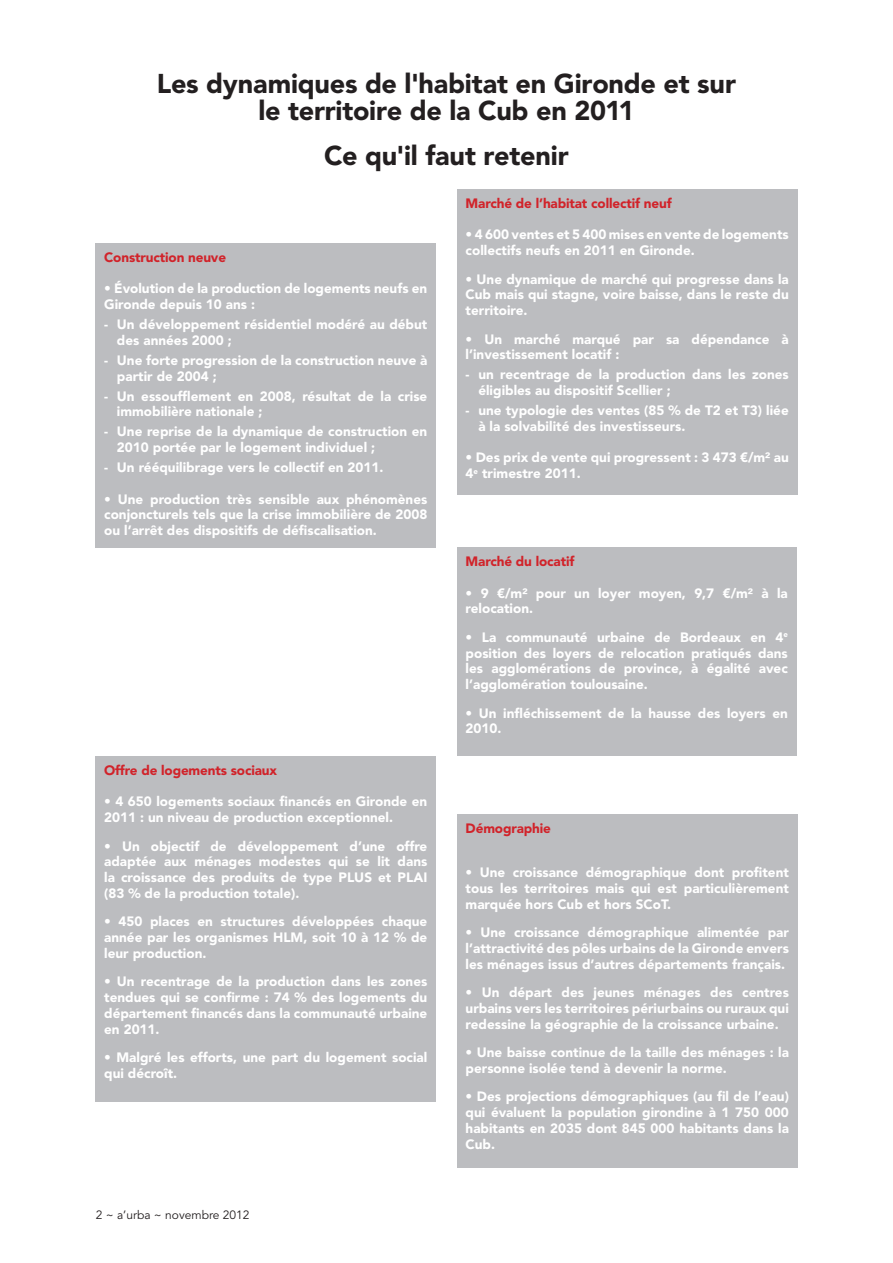
<style>
.page{position:relative;width:893px;height:1263px;background:#fff}
.page>*{position:absolute;margin:0;border:0;box-sizing:border-box;transform-origin:0 0}
.t1{font:900 27px/27px "Avenir LT Std";letter-spacing:-.01em;color:#231f20;text-align:center}
.t2{font:900 13.5px/15.8px "Avenir LT Std";color:#fff}
.t3{font:900 13.5px "Avenir LT Std";letter-spacing:-.01em;color:#d1232a}
.t4{font:12px "Avenir LT Std";color:#231f20}
.s1{font-weight:400}
</style>
<div class="page">
<div style="left:457px;top:547px;width:339px;height:209px;background:#bcbdc0"></div>
<div style="left:96px;top:243px;width:340px;height:304px;background:#bcbdc0"></div>
<div style="left:457px;top:189px;width:340px;height:306px;background:#bcbdc0"></div>
<div style="left:96px;top:756px;width:340px;height:345px;background:#bcbdc0"></div>
<div style="left:457px;top:814px;width:340px;height:353px;background:#bcbdc0"></div>
<h1 class="t1" style="left:157px;top:70px;width:581px">Les dynamiques de l'habitat en Gironde et sur le territoire de la Cub en 2011</h1>
<h1 class="t1" style="left:324px;top:142px;width:246px">Ce qu'il faut retenir</h1>
<p class="t3" style="left:104px;top:249px;width:123px">Construction neuve</p>
<p class="t2" style="left:104px;top:281px;width:325px"><span class="s1">•</span> Évolution de la production de logements neufs en<br>Gironde depuis 10 ans :</p>
<p class="t2" style="left:117px;top:316px;width:312px;text-indent:-13px">- Un développement résidentiel modéré au début des années 2000 ;</p>
<p class="t2" style="left:117px;top:352px;width:312px;text-indent:-13px">- Une forte progression de la construction neuve à partir de 2004 ;</p>
<p class="t2" style="left:117px;top:388px;width:312px;text-indent:-13px">- Un essoufflement en 2008, résultat de la crise immobilière nationale ;</p>
<p class="t2" style="left:117px;top:424px;width:312px;text-indent:-13px">- Une reprise de la dynamique de construction en<br>2010 portée par le logement individuel ;</p>
<p class="t2" style="left:104px;top:459px;width:281px">- Un rééquilibrage vers le collectif en 2011.</p>
<p class="t2" style="left:104px;top:491px;width:325px;text-align:justify">• Une production très sensible aux phénomènes conjoncturels tels que la crise immobilière de 2008 ou l’arrêt des dispositifs de défiscalisation.</p>
<p class="t3" style="left:104px;top:762px;width:174px">Offre de logements sociaux</p>
<p class="t2" style="left:104px;top:794px;width:325px">• 4 650 logements sociaux financés en Gironde en<br>2011 : un niveau de production exceptionnel.</p>
<p class="t2" style="left:104px;top:838px;width:325px;text-align:justify">• Un objectif de développement d’une offre adaptée aux ménages modestes qui se lit dans la croissance des produits de type PLUS et PLAI (83 % de la production totale).</p>
<p class="t2" style="left:104px;top:914px;width:325px;text-align:justify">• 450 places en structures développées chaque année par les organismes HLM, soit 10 à 12 % de leur production.</p>
<p class="t2" style="left:104px;top:974px;width:325px;text-align:justify">• Un recentrage de la production dans les zones tendues qui se confirme : 74 % des logements du département financés dans la communauté urbaine en 2011.</p>
<p class="t2" style="left:104px;top:1049px;width:325px">• Malgré les efforts, une part du logement social qui décroît.</p>
<p class="t4" style="left:96px;top:1207px;width:155px">2 ~ a’urba ~ novembre 2012</p>
<p class="t3" style="left:466px;top:195px;width:208px">Marché de l’habitat collectif neuf</p>
<p class="t2" style="left:466px;top:227px;width:325px">• 4 600 ventes et 5 400 mises en vente de logements collectifs neufs en 2011 en Gironde.</p>
<p class="t2" style="left:466px;top:271px;width:325px;text-align:justify">• Une dynamique de marché qui progresse dans la Cub mais qui stagne, voire baisse, dans le reste du territoire.</p>
<p class="t2" style="left:466px;top:331px;width:325px">• Un marché marqué par sa dépendance à l’investissement locatif :</p>
<p class="t2" style="left:478px;top:367px;width:312px;text-indent:-13px">- un recentrage de la production dans les zones éligibles au dispositif Scellier ;</p>
<p class="t2" style="left:478px;top:402px;width:312px;text-indent:-13px">- une typologie des ventes (85 % de T2 et T3) liée à la solvabilité des investisseurs.</p>
<p class="t2" style="left:466px;top:450px;width:325px">• Des prix de vente qui progressent : 3 473 €/m² au<br>4<sup>e</sup> trimestre 2011.</p>
<p class="t3" style="left:466px;top:553px;width:110px">Marché du locatif</p>
<p class="t2" style="left:466px;top:585px;width:324px">• 9 €/m² pour un loyer moyen, 9,7 €/m² à la relocation.</p>
<p class="t2" style="left:466px;top:629px;width:324px;text-align:justify">• La communauté urbaine de Bordeaux en 4<sup>e </sup>position des loyers de relocation pratiqués dans les agglomérations de province, à égalité avec l’agglomération toulousaine.</p>
<p class="t2" style="left:466px;top:705px;width:324px">• Un infléchissement de la hausse des loyers en<br>2010.</p>
<p class="t3" style="left:466px;top:820px;width:87px">Démographie</p>
<p class="t2" style="left:466px;top:864px;width:325px;text-align:justify">• Une croissance démographique dont profitent tous les territoires mais qui est particulièrement marquée hors Cub et hors SCoT.</p>
<p class="t2" style="left:466px;top:924px;width:325px;text-align:justify">• Une croissance démographique alimentée par l’attractivité des pôles urbains de la Gironde envers les ménages issus d’autres départements français.</p>
<p class="t2" style="left:466px;top:984px;width:325px;text-align:justify">• Un départ des jeunes ménages des centres urbains vers les territoires périurbains ou ruraux qui redessine la géographie de la croissance urbaine.</p>
<p class="t2" style="left:466px;top:1044px;width:325px">• Une baisse continue de la taille des ménages : la personne isolée tend à devenir la norme.</p>
<p class="t2" style="left:466px;top:1089px;width:325px;text-align:justify">• Des projections démographiques (au fil de l’eau) qui évaluent la population girondine à 1 750 000 habitants en 2035 dont 845 000 habitants dans la Cub.</p>
</div>
